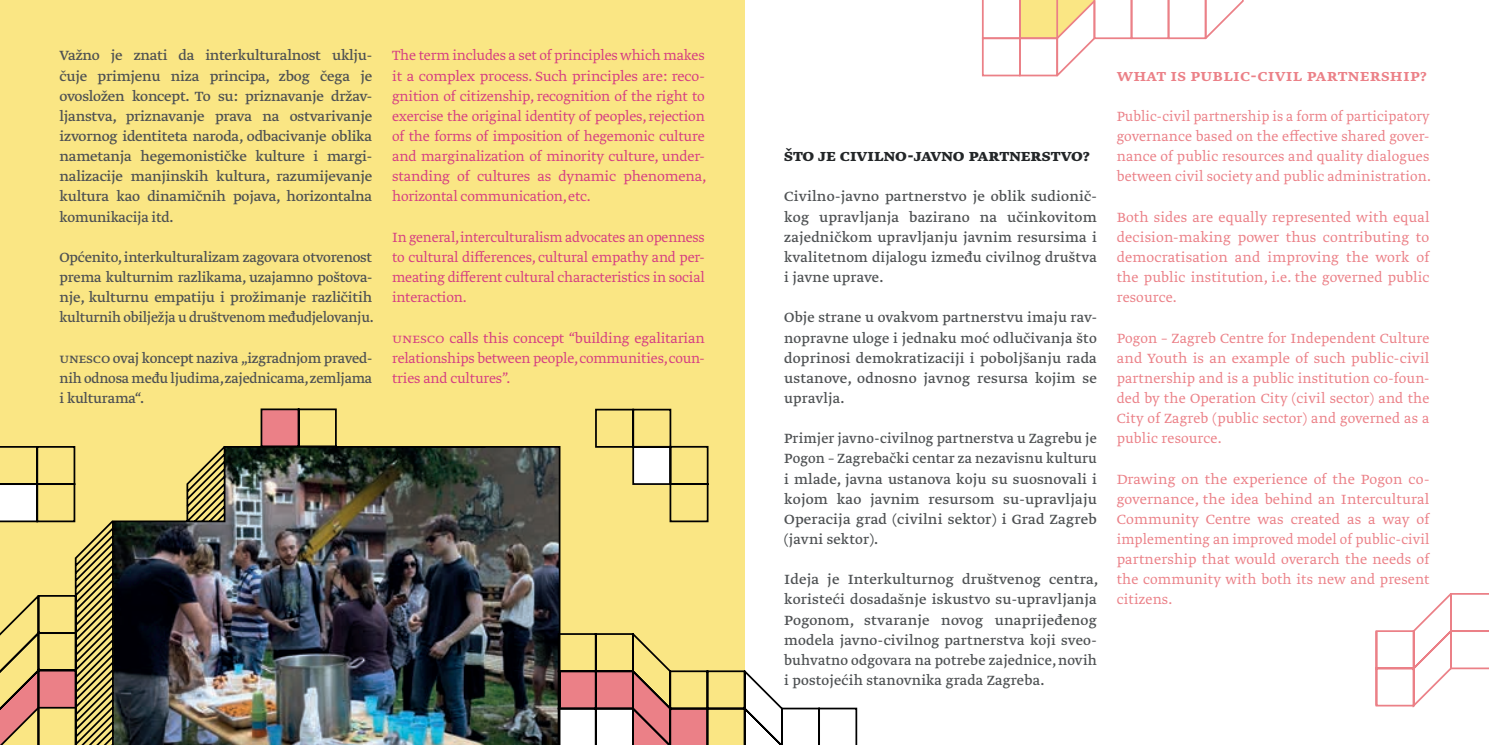
<style>
.page{position:relative;width:1489px;height:745px;background:#fff}
.page>*{position:absolute;margin:0;border:0;box-sizing:border-box;transform-origin:0 0}
.t1{font:700 19.25px "Greta Text Pro";color:#232628}
.t2{font:500 19.25px "Greta Text Pro";letter-spacing:.01em;color:#eb8087}
.t3{font:15.75px/20.1px "Greta Text Pro";letter-spacing:.01em;color:#4e5153;text-align:justify}
.t4{font:300 15.75px/20.1px "Greta Text Pro";letter-spacing:.01em;color:#eb8087;text-align:justify}
.t5{font:300 15.75px/20.1px "Greta Text Pro";letter-spacing:-.01em;color:#d53d82;text-align:justify}
</style>
<div class="page">
<div style="left:0;top:0;width:744px;height:744px;background:#fae684"></div>
<svg style="left:260px;top:408px;width:77px;height:36px"></svg>
<img style="left:0;top:444px;width:561px;height:300px">
<svg style="left:557px;top:632px;width:301px;height:112px"></svg>
<svg style="left:0;top:445px;width:76px;height:77px"></svg>
<svg style="left:981px;top:0;width:263px;height:77px"></svg>
<svg style="left:1375px;top:593px;width:113px;height:115px"></svg>
<svg style="left:0;top:670px;width:77px;height:74px"></svg>
<svg style="left:595px;top:408px;width:114px;height:114px"></svg>
<p class="t3" style="left:60px;top:46px;width:314px">Važno je znati da interkulturalnost uklju&shy;čuje primjenu niza principa, zbog čega je ovosložen koncept. To su: priznavanje držav&shy;ljanstva, priznavanje prava na ostvarivanje izvornog identiteta naroda, odbacivanje oblika nametanja hegemonističke kulture i margi&shy;nalizacije manjinskih kultura, razumijevanje kultura kao dinamičnih pojava, horizontalna komunikacija itd.</p>
<p class="t3" style="left:60px;top:247px;width:316px">Općenito, interkulturalizam zagovara otvorenost prema kulturnim razlikama, uzajamno poštova&shy;nje, kulturnu empatiju i prožimanje različitih kulturnih obilježja u društvenom međudjelovanju.</p>
<p class="t3" style="left:60px;top:348px;width:314px">UNESCO ovaj koncept naziva „izgradnjom praved&shy;nih odnosa među ljudima,zajednicama,zemljama i kulturama“.</p>
<p class="t5" style="left:392px;top:46px;width:316px">The term includes a set of principles which makes it a complex process. Such principles are: reco&shy;gnition of citizenship, recognition of the right to exercise the original identity of peoples, rejection of the forms of imposition of hegemonic culture and marginalization of minority culture, under&shy;standing of cultures as dynamic phenomena, horizontal communication, etc.</p>
<p class="t5" style="left:392px;top:227px;width:314px">In general, interculturalism advocates an openness to cultural differences, cultural empathy and per&shy;meating different cultural characteristics in social interaction.</p>
<p class="t5" style="left:392px;top:328px;width:314px">UNESCO calls this concept “building egalitarian relationships between people, communities, coun&shy;tries and cultures”.</p>
<p class="t1" style="left:784px;top:142px;width:307px">ŠTO JE CIVILNO-JAVNO PARTNERSTVO?</p>
<p class="t3" style="left:784px;top:187px;width:314px">Civilno-javno partnerstvo je oblik sudionič&shy;kog upravljanja bazirano na učinkovitom zajedničkom upravljanju javnim resursima i kvalitetnom dijalogu između civilnog društva i javne uprave.</p>
<p class="t3" style="left:784px;top:308px;width:314px">Obje strane u ovakvom partnerstvu imaju rav&shy;nopravne uloge i jednaku moć odlučivanja što doprinosi demokratizaciji i poboljšanju rada ustanove, odnosno javnog resursa kojim se upravlja.</p>
<p class="t3" style="left:784px;top:429px;width:314px">Primjer javno-civilnog partnerstva u Zagrebu je Pogon – Zagrebački centar za nezavisnu kulturu i mlade, javna ustanova koju su suosnovali i kojom kao javnim resursom su-upravljaju Operacija grad (civilni sektor) i Grad Zagreb (javni sektor).</p>
<p class="t3" style="left:784px;top:569px;width:316px">Ideja je Interkulturnog društvenog centra, koristeći dosadašnje iskustvo su-upravljanja Pogonom, stvaranje novog unaprijeđenog modela javno-civilnog partnerstva koji sveo&shy;buhvatno odgovara na potrebe zajednice, novih i postojećih stanovnika grada Zagreba.</p>
<p class="t2" style="left:1116px;top:62px;width:311px">WHAT IS PUBLIC-CIVIL PARTNERSHIP?</p>
<p class="t4" style="left:1116px;top:107px;width:316px">Public-civil partnership is a form of participatory governance based on the effective shared gover&shy;nance of public resources and quality dialogues between civil society and public administration.</p>
<p class="t4" style="left:1116px;top:207px;width:314px">Both sides are equally represented with equal decision-making power thus contributing to democratisation and improving the work of the public institution, i.e. the governed public resource.</p>
<p class="t4" style="left:1116px;top:328px;width:314px">Pogon – Zagreb Centre for Independent Culture and Youth is an example of such public-civil partnership and is a public institution co-foun&shy;ded by the Operation City (civil sector) and the City of Zagreb (public sector) and governed as a public resource.</p>
<p class="t4" style="left:1116px;top:469px;width:314px">Drawing on the experience of the Pogon co&shy;governance, the idea behind an Intercultural Community Centre was created as a way of implementing an improved model of public-civil partnership that would overarch the needs of the community with both its new and present citizens.</p>
</div>
